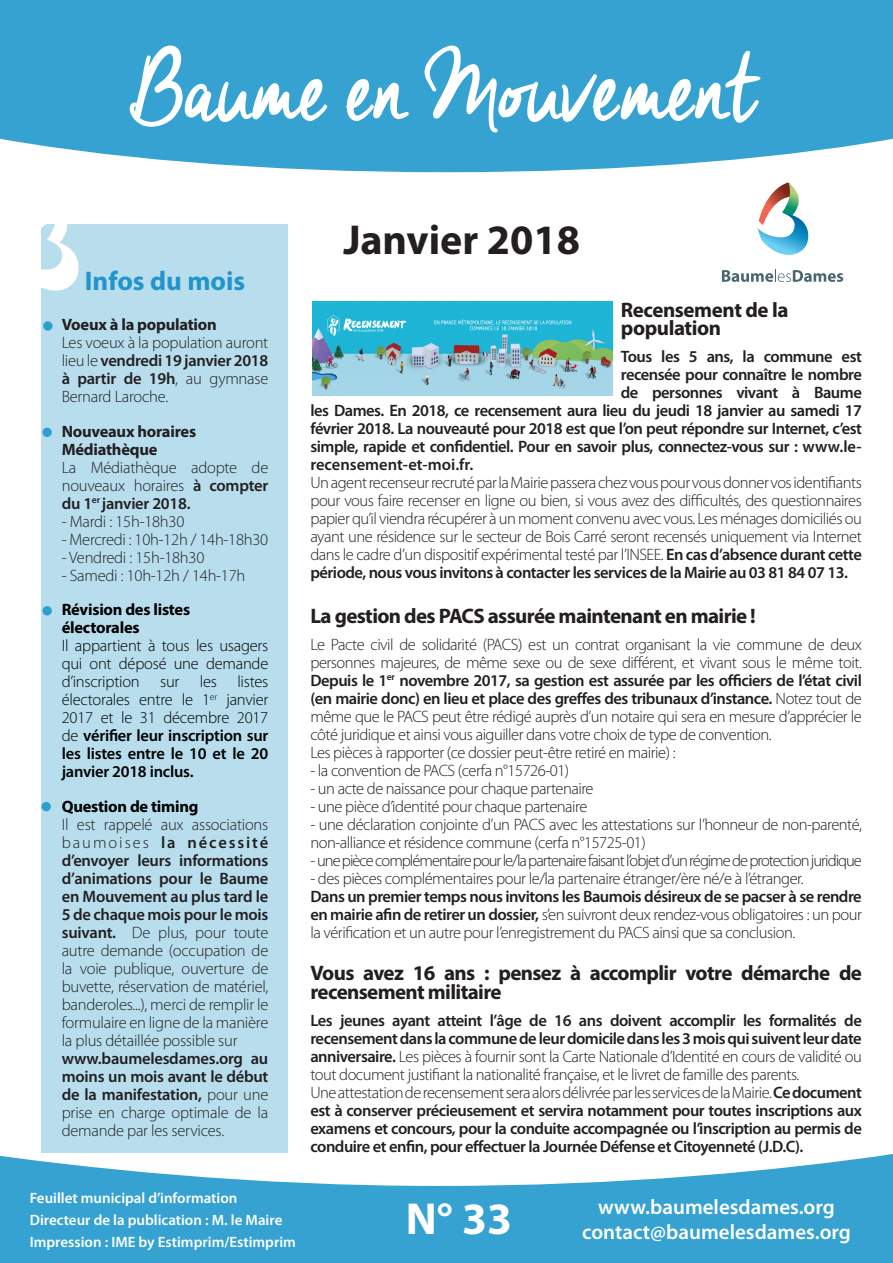
<style>
.page{position:relative;width:893px;height:1263px;background:#fff}
.page>*{position:absolute;margin:0;border:0;box-sizing:border-box;transform-origin:0 0}
.t1{font:120px "Cheddar Jack";letter-spacing:-.01em;color:#fff}
.t2{font:700 45px "Myriad Pro";color:#fff}
.t3{font:700 42px "Myriad Pro";color:#231f20}
.t4{font:700 27px "Myriad Pro";color:#2394cb}
.t5{font:700 21px/18px "Myriad Pro";letter-spacing:-.03em;color:#231f20}
.t6{font:600 21px "Myriad Pro";color:#fff}
.t7{font:300 16.5px/18px "Myriad Pro";letter-spacing:-.03em;color:#231f20;text-align:justify}
.t8{font:600 16.5px/18px "Myriad Pro";letter-spacing:-.03em;color:#231f20;text-align:justify}
.t9{font:300 16.5px/18px "Myriad Pro";letter-spacing:-.015em;color:#000;text-align:justify}
.t10{font:300 16.5px "Myriad Pro";letter-spacing:-.06em;color:#231f20}
.t11{font:700 16.5px/18px "Myriad Pro";letter-spacing:-.015em;color:#231f20}
.t12{font:700 16.5px/18px "Myriad Pro";letter-spacing:-.015em;color:#000}
.t13{font:600 16.5px "Myriad Pro";color:#231f20}
.t14{font:600 15px "Myriad Pro";color:#fff}
.s1{font-weight:600}
.s2{font-weight:300}
</style>
<div class="page">
<svg style="left:0;top:1154px;width:893px;height:109px;fill:#35a2d1"></svg>
<div style="left:0;top:0;width:893px;height:172px;background:#35a2d1"></div>
<div style="left:719px;top:169px;width:126px;height:127px;background:#fff"></div>
<svg style="left:722px;top:270px;width:121px;height:12px"></svg>
<svg style="left:757px;top:182px;width:52px;height:73px"></svg>
<div style="left:41px;top:225px;width:247px;height:928px;background:#b8deee"></div>
<svg style="left:41px;top:225px;width:38px;height:66px"></svg>
<svg style="left:43px;top:321px;width:10px;height:10px"></svg>
<svg style="left:42px;top:606px;width:10px;height:9px"></svg>
<svg style="left:42px;top:428px;width:10px;height:9px"></svg>
<div style="left:42px;top:802px;width:9px;height:9px;background:#2f9fcf;border-radius:50%"></div>
<img style="left:313px;top:302px;width:299px;height:93px">
<p class="t1" style="left:130px;top:21px;width:635px">Baume en Mouvement</p>
<p class="t4" style="left:85px;top:263px;width:162px">Infos du mois</p>
<p class="t11" style="left:62px;top:315px;width:157px">Voeux à la population</p>
<p class="t7" style="left:62px;top:334px;width:208px">Les voeux à la population auront lieu le <span class="s1">vendredi 19 janvier 2018 à partir de 19h</span>, au gymnase Bernard Laroche.</p>
<p class="t11" style="left:62px;top:422px;width:136px">Nouveaux horaires<br>Médiathèque</p>
<p class="t7" style="left:62px;top:458px;width:208px">La Médiathèque adopte de nouveaux horaires <span class="s1">à compter du 1</span><sup>er</sup> <span class="s1">janvier 2018.</span></p>
<p class="t7" style="left:62px;top:512px;width:124px">- Mardi : 15h-18h30</p>
<p class="t7" style="left:62px;top:530px;width:208px">- Mercredi : 10h-12h / 14h-18h30</p>
<p class="t7" style="left:62px;top:548px;width:144px">- Vendredi : 15h-18h30</p>
<p class="t7" style="left:62px;top:566px;width:185px">- Samedi : 10h-12h / 14h-17h</p>
<p class="t12" style="left:62px;top:600px;width:130px">Révision des listes électorales</p>
<p class="t9" style="left:62px;top:637px;width:208px">Il appartient à tous les usagers qui ont déposé une demande d’inscription sur les listes électorales entre le 1<sup>er</sup> janvier 2017 et le 31 décembre 2017 de <span class="s1">vérifier leur inscription sur les listes entre le 10 et le 20 janvier 2018 inclus.</span></p>
<p class="t12" style="left:62px;top:797px;width:138px">Question de timing</p>
<p class="t7" style="left:62px;top:815px;width:208px">Il est rappelé aux associations baumoises <span class="s1">la nécessité d’envoyer leurs informations d’animations pour le Baume en Mouvement au plus tard le 5 de chaque mois pour le mois suivant.</span> De plus, pour toute autre demande (occupation de la voie publique, ouverture de buvette, réservation de matériel, banderoles...), merci de remplir le formulaire en ligne de la manière la plus détaillée possible sur</p>
<p class="t8" style="left:62px;top:1049px;width:208px">www.baumelesdames.org au moins un mois avant le début de la manifestation, <span class="s2">pour une prise en charge optimale de la demande par les services.</span></p>
<p class="t14" style="left:30px;top:1188px;width:209px">Feuillet municipal d’information</p>
<p class="t14" style="left:30px;top:1210px;width:254px">Directeur de la publication : M. le Maire</p>
<p class="t14" style="left:30px;top:1232px;width:268px">Impression : IME by Estimprim/Estimprim</p>
<p class="t3" style="left:343px;top:212px;width:238px">Janvier 2018</p>
<p class="t5" style="left:621px;top:300px;width:169px">Recensement de la population</p>
<p class="t8" style="left:621px;top:347px;width:242px">Tous les 5 ans, la commune est</p>
<p class="t8" style="left:621px;top:365px;width:243px">recensée pour connaître le nombre</p>
<p class="t8" style="left:621px;top:383px;width:243px">de personnes vivant à Baume</p>
<p class="t8" style="left:310px;top:401px;width:553px">les Dames. En 2018, ce recensement aura lieu du jeudi 18 janvier au samedi 17</p>
<p class="t8" style="left:310px;top:419px;width:553px">février 2018. La nouveauté pour 2018 est que l’on peut répondre sur Internet, c’est</p>
<p class="t8" style="left:310px;top:437px;width:553px">simple, rapide et confidentiel. Pour en savoir plus, connectez-vous sur : www.le-</p>
<p class="t13" style="left:310px;top:454px;width:164px">recensement-et-moi.fr.</p>
<p class="t7" style="left:310px;top:473px;width:553px">Un agent recenseur recruté par la Mairie passera chez vous pour vous donner vos identifiants pour vous faire recenser en ligne ou bien, si vous avez des difficultés, des questionnaires papier qu’il viendra récupérer à un moment convenu avec vous. Les ménages domiciliés ou ayant une résidence sur le secteur de Bois Carré seront recensés uniquement via Internet dans le cadre d’un dispositif expérimental testé par l’INSEE. <span class="s1">En cas d’absence durant cette période, nous vous invitons à contacter les services de la Mairie au 03 81 84 07 13.</span></p>
<p class="t5" style="left:310px;top:606px;width:447px">La gestion des PACS assurée maintenant en mairie !</p>
<p class="t7" style="left:310px;top:635px;width:553px">Le Pacte civil de solidarité (PACS) est un contrat organisant la vie commune de deux personnes majeures, de même sexe ou de sexe différent, et vivant sous le même toit.<br><span class="s1">Depuis le 1</span><sup>er</sup> <span class="s1">novembre 2017, sa gestion est assurée par les officiers de l’état civil (en mairie donc) en lieu et place des greffes des tribunaux d’instance.</span> Notez tout de même que le PACS peut être rédigé auprès d’un notaire qui sera en mesure d’apprécier le côté juridique et ainsi vous aiguiller dans votre choix de type de convention.</p>
<p class="t7" style="left:310px;top:743px;width:367px">Les pièces à rapporter (ce dossier peut-être retiré en mairie) :</p>
<p class="t7" style="left:310px;top:761px;width:260px">- la convention de PACS (cerfa n°15726-01)</p>
<p class="t7" style="left:310px;top:779px;width:285px">- un acte de naissance pour chaque partenaire</p>
<p class="t7" style="left:310px;top:797px;width:278px">- une pièce d’identité pour chaque partenaire</p>
<p class="t7" style="left:310px;top:815px;width:553px">- une déclaration conjointe d’un PACS avec les attestations sur l’honneur de non-parenté, non-alliance et résidence commune (cerfa n°15725-01)</p>
<p class="t10" style="left:310px;top:851px;width:553px">- une pièce complémentaire pour le/la partenaire faisant l’objet d’un régime de protection juridique</p>
<p class="t7" style="left:310px;top:869px;width:495px">- des pièces complémentaires pour le/la partenaire étranger/ère né/e à l’étranger.</p>
<p class="t7" style="left:310px;top:887px;width:553px"><span class="s1">Dans un premier temps nous invitons les Baumois désireux de se pacser à se rendre en mairie afin de retirer un dossier,</span> s’en suivront deux rendez-vous obligatoires : un pour la vérification et un autre pour l’enregistrement du PACS ainsi que sa conclusion.</p>
<p class="t5" style="left:310px;top:962px;width:553px;line-height:19.5px">Vous avez 16 ans : pensez à accomplir votre démarche de recensement militaire</p>
<p class="t8" style="left:310px;top:1011px;width:553px">Les jeunes ayant atteint l’âge de 16 ans doivent accomplir les formalités de recensement dans la commune de leur domicile dans les 3 mois qui suivent leur date anniversaire. <span class="s2">Les pièces à fournir sont la Carte Nationale d’Identité en cours de validité ou tout document justifiant la nationalité française, et le livret de famille des parents.</span></p>
<p class="t8" style="left:310px;top:1083px;width:553px"><span class="s2">Une attestation de recensement sera alors délivrée par les services de la Mairie.</span> Ce document est à conserver précieusement et servira notamment pour toutes inscriptions aux examens et concours, pour la conduite accompagnée ou l’inscription au permis de conduire et enfin, pour effectuer la Journée Défense et Citoyenneté (J.D.C).</p>
<p class="t2" style="left:406px;top:1190px;width:108px">N° 33</p>
<p class="t6" style="left:598px;top:1193px;width:238px">www.baumelesdames.org</p>
<p class="t6" style="left:582px;top:1218px;width:270px">contact@baumelesdames.org</p>
</div>
